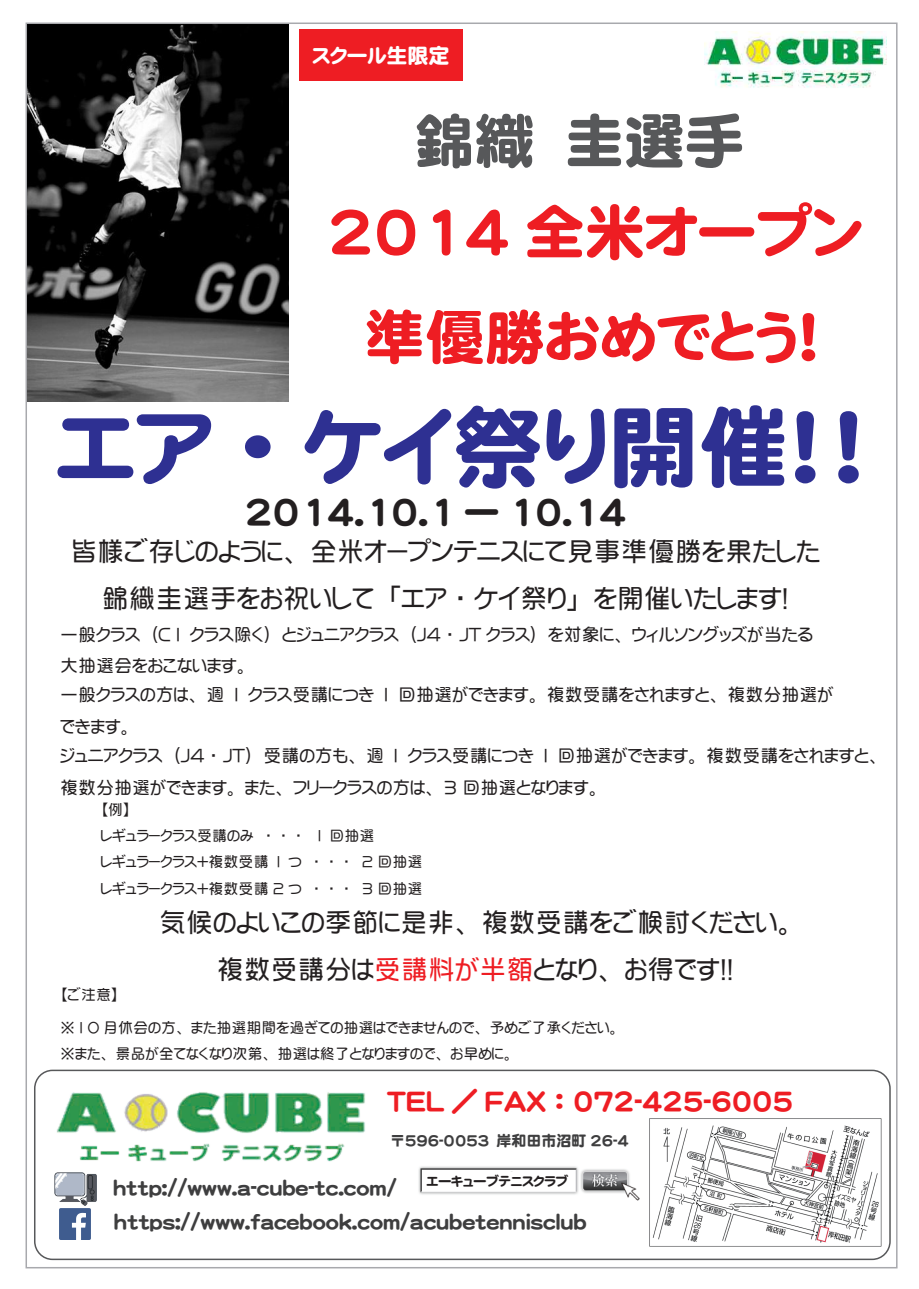
<style>
.page{position:relative;width:919px;height:1289px;background:#fff}
.page>*{position:absolute;margin:0;border:0;box-sizing:border-box;transform-origin:0 0}
.t1{font:90px "DF Maru Gothic SB WING RKSJ H";color:#2e3092}
.t2{font:60px/105px "DF Maru Gothic SB WING RKSJ H";color:#ee1d23;text-align:center}
.t3{font:60px "DF Maru Gothic SB WING RKSJ H";color:#57585a}
.t4{font:36px "DF Maru Gothic SB WING RKSJ H";color:#231f20}
.t5{font:27px/47.2px "DFPOP Mix W4 WING RKSJ H";color:#231f20;text-align:center}
.t6{font:27px "DF Maru Gothic SB WING RKSJ H";color:#ee1d23}
.t7{font:21px/33.9px "DF Maru Gothic SB WING RKSJ H";color:#3e3e3f}
.t8{font:21px "DF Maru Gothic SB WING RKSJ H";color:#fff}
.t9{font:18px/31.5px "DFPOP Mix W4 WING RKSJ H";color:#231f20}
.t10{font:15px/26.2px "DFPOP Mix W4 WING RKSJ H";color:#231f20}
.t11{font:15px "DF Maru Gothic SB WING RKSJ H";color:#3e3e3f}
.t12{font:13.35px "DF Maru Gothic SB WING RKSJ H";color:#231f20}
.s1{color:#ee1d23}
</style>
<div class="page">
<img style="left:29px;top:26px;width:259px;height:376px">
<img style="left:704px;top:32px;width:182px;height:56px">
<img style="left:56px;top:1092px;width:309px;height:70px">
<img style="left:55px;top:1172px;width:42px;height:33px">
<img style="left:59px;top:1208px;width:32px;height:31px">
<img style="left:649px;top:1118px;width:233px;height:129px">
<div style="left:34px;top:1069px;width:856px;height:190px;border:2px solid #57585a;border-radius:18px"></div>
<img style="left:418px;top:1166px;width:222px;height:35px">
<div style="left:426px;top:1171px;width:144px;height:18px;background:#fff"></div>
<div style="left:299px;top:30px;width:163px;height:51px;background:#ee1d23"></div>
<p class="t8" style="left:312px;top:45px;width:138px">スクール生限定</p>
<h2 class="t3" style="left:414px;top:111px;width:331px">錦織　圭選手</h2>
<h2 class="t2" style="left:328px;top:181px;width:536px">2014 全米オープン準優勝おめでとう！</h2>
<h1 class="t1" style="left:56px;top:402px;width:820px">エア・ケイ祭り開催！！</h1>
<h3 class="t4" style="left:245px;top:494px;width:382px">2014.10.1 ー 10.14</h3>
<h3 class="t5" style="left:70px;top:528px;width:751px">皆様ご存じのように、全米オープンテニスにて見事準優勝を果たした錦織圭選手をお祝いして「エア・ケイ祭り」を開催いたします！</h3>
<p class="t9" style="left:60px;top:619px;width:754px">一般クラス（C1 クラス除く）とジュニアクラス（J4 ・ JT クラス）を対象に、ウィルソングッズが当たる大抽選会をおこないます。</p>
<p class="t9" style="left:60px;top:679px;width:775px">一般クラスの方は、週 1 クラス受講につき 1 回抽選ができます。複数受講をされますと、複数分抽選ができます。</p>
<p class="t9" style="left:60px;top:740px;width:819px">ジュニアクラス（J4 ・ JT）受講の方も、週 1 クラス受講につき 1 回抽選ができます。複数受講をされますと、複数分抽選ができます。また、フリークラスの方は、 3 回抽選となります。</p>
<p class="t10" style="left:101px;top:796px;width:323px">【例】<br>レギュラークラス受講のみ　・・・　1 回抽選<br>レギュラークラス＋複数受講 1 つ　・・・　2 回抽選レギュラークラス＋複数受講 2 つ　・・・　3 回抽選</p>
<h3 class="t5" style="left:159px;top:899px;width:633px">気候のよいこの季節に是非、複数受講をご検討ください。複数受講分は<span class="s1">受講料が半額</span>となり、お得です！！</h3>
<p class="t10" style="left:60px;top:1014px;width:558px">※10 月休会の方、また抽選期間を過ぎての抽選はできませんので、予めご了承ください。※また、景品が全てなくなり次第、抽選は終了となりますので、お早めに。</p>
<p class="t10" style="left:60px;top:982px;width:60px">【ご注意】</p>
<h3 class="t6" style="left:387px;top:1087px;width:407px">TEL ／ FAX ： 072-425-6005</h3>
<p class="t11" style="left:390px;top:1133px;width:240px">〒596-0053　岸和田市沼町 26-4</p>
<p class="t7" style="left:113px;top:1170px;width:475px">http://www.a-cube-tc.com/ https://www.facebook.com/acubetennisclub</p>
<p class="t12" style="left:426px;top:1173px;width:143px">エーキューブテニスクラブ</p>
</div>
